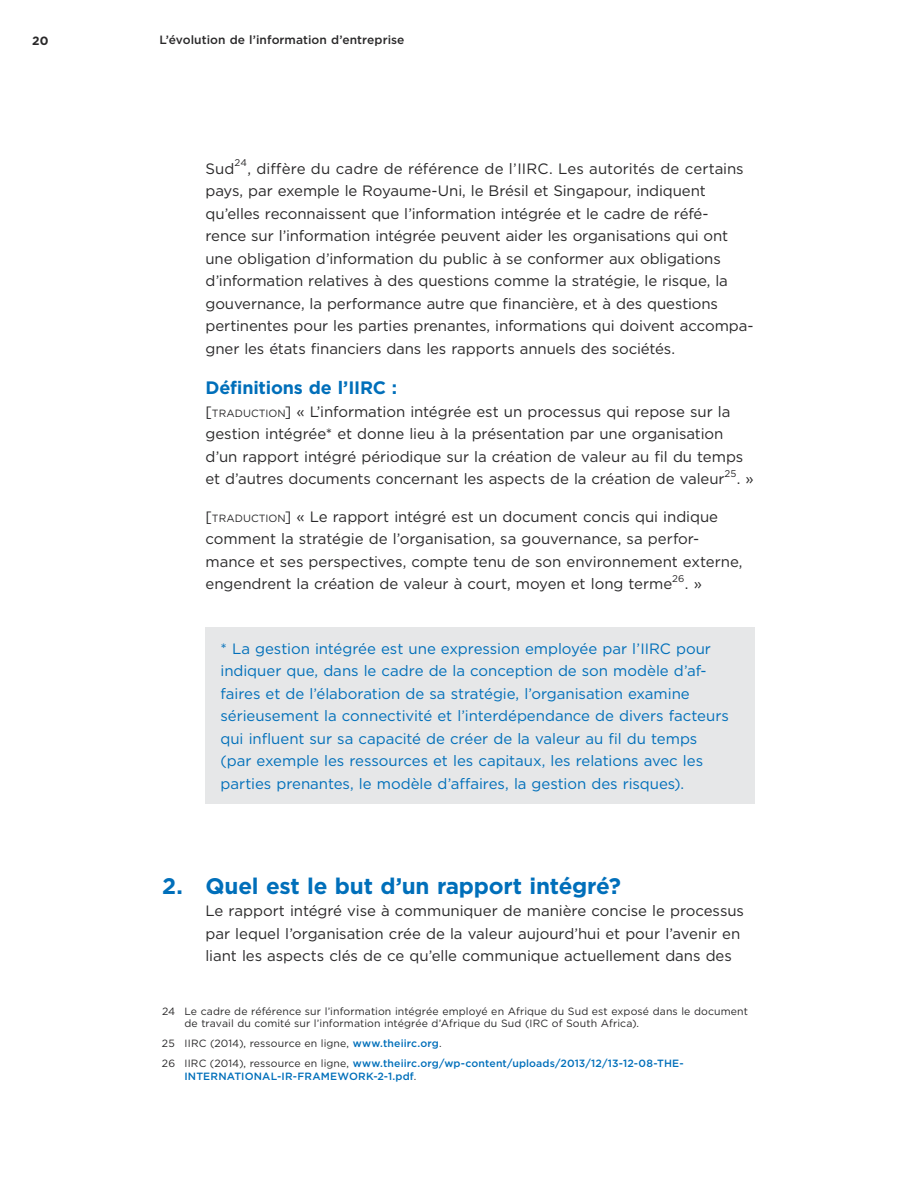
<style>
.page{position:relative;width:918px;height:1188px;background:#fff}
.page>*{position:absolute;margin:0;border:0;box-sizing:border-box;transform-origin:0 0}
.t1{font:700 22.5px "Gotham";letter-spacing:-.01em;color:#006fba}
.t2{font:700 18px "Gotham";letter-spacing:-.01em;color:#006fba}
.t3{font:15px/22.5px "Gotham";letter-spacing:-.005em;color:#292829}
.t4{font:15px/22.5px "Gotham";letter-spacing:-.005em;color:#006fba}
.t5{font:500 12px "Gotham";letter-spacing:.005em;color:#292829}
.t6{font:700 12px "Gotham";color:#292829}
.t7{font:500 10.5px/20.1px "Gotham";letter-spacing:.015em;color:#006fba}
.t8{font:10.5px/12.6px "Gotham";letter-spacing:.01em;color:#292829}
.t9{font:9.75px "Gotham";color:#292829}
.s1{font-size:10.5px}
.s2{font-weight:400;color:#292829}
</style>
<div class="page">
<div style="left:206px;top:627px;width:549px;height:177px;background:#e6e7e8"></div>
<p class="t6" style="left:32px;top:33px;width:18px">20</p>
<p class="t5" style="left:160px;top:32px;width:246px">L’évolution de l’information d’entreprise</p>
<p class="t9" style="left:235px;top:157px;width:14px">24</p>
<p class="t3" style="left:205px;top:157px;width:550px;text-indent:42px">, diffère du cadre de référence de l’IIRC. Les autorités de certains pays, par exemple le Royaume-Uni, le Brésil et Singapour, indiquent qu’elles reconnaissent que l’information intégrée et le cadre de réfé-<br>rence sur l’information intégrée peuvent aider les organisations qui ont une obligation d’information du public à se conformer aux obligations d’information relatives à des questions comme la stratégie, le risque, la gouvernance, la performance autre que financière, et à des questions pertinentes pour les parties prenantes, informations qui doivent accompa&shy;gner les états financiers dans les rapports annuels des sociétés.</p>
<p class="t2" style="left:206px;top:376px;width:193px">Définitions de l’IIRC :</p>
<p class="t3" style="left:206px;top:400px;width:539px">[<span class="s1">TRADUCTION</span>] « L’information intégrée est un processus qui repose sur la gestion intégrée* et donne lieu à la présentation par une organisation d’un rapport intégré périodique sur la création de valeur au fil du temps et d’autres documents concernant les aspects de la création de valeur</p>
<p class="t3" style="left:206px;top:157px;width:31px">Sud</p>
<p class="t9" style="left:725px;top:467px;width:13px">25</p>
<p class="t3" style="left:737px;top:468px;width:18px">. »</p>
<p class="t3" style="left:206px;top:505px;width:539px">[<span class="s1">TRADUCTION</span>] « Le rapport intégré est un document concis qui indique comment la stratégie de l’organisation, sa gouvernance, sa perfor&shy;mance et ses perspectives, compte tenu de son environnement externe, engendrent la création de valeur à court, moyen et long terme</p>
<p class="t9" style="left:672px;top:572px;width:14px">26</p>
<p class="t3" style="left:685px;top:573px;width:19px">. »</p>
<p class="t4" style="left:220px;top:637px;width:510px">* La gestion intégrée est une expression employée par l’IIRC pour indiquer que, dans le cadre de la conception de son modèle d’af&shy;faires et de l’élaboration de sa stratégie, l’organisation examine sérieusement la connectivité et l’interdépendance de divers facteurs qui influent sur sa capacité de créer de la valeur au fil du temps (par exemple les ressources et les capitaux, les relations avec les parties prenantes, le modèle d’affaires, la gestion des risques).</p>
<p class="t1" style="left:162px;top:871px;width:460px">2. Quel est le but d’un rapport intégré?</p>
<p class="t3" style="left:206px;top:900px;width:540px">Le rapport intégré vise à communiquer de manière concise le processus par lequel l’organisation crée de la valeur aujourd’hui et pour l’avenir en liant les aspects clés de ce qu’elle communique actuellement dans des</p>
<p class="t8" style="left:184px;top:1004px;width:565px;text-indent:-22px">24 Le cadre de référence sur l’information intégrée employé en Afrique du Sud est exposé dans le document de travail du comité sur l’information intégrée d’Afrique du Sud (IRC of South Africa).</p>
<p class="t7" style="left:162px;top:1033px;width:523px"><span class="s2">25 IIRC (2014), ressource en ligne,</span> www.theiirc.org<span class="s2">.<br>26 IIRC (2014), ressource en ligne,</span> www.theiirc.org/wp-content/uploads/2013/12/13-12-08-THE-</p>
<p class="t7" style="left:184px;top:1066px;width:233px">INTERNATIONAL-IR-FRAMEWORK-2-1.pdf<span class="s2">.</span></p>
</div>
